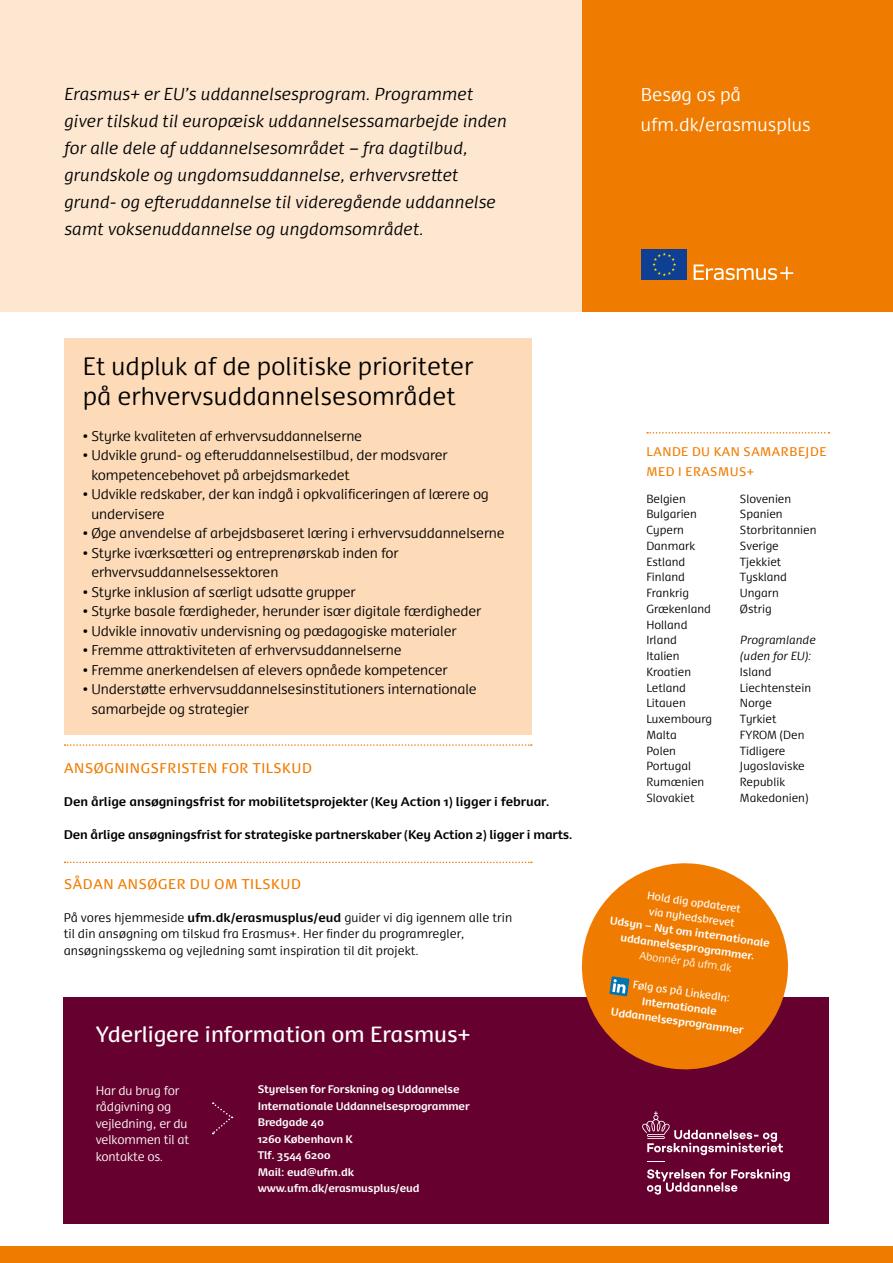
<style>
.page{position:relative;width:893px;height:1263px;background:#fff}
.page>*{position:absolute;margin:0;border:0;box-sizing:border-box;transform-origin:0 0}
.t1{font:300 24px/30px "Dancer Pro";color:#000}
.t2{font:21px "Dancer Pro";color:#fff}
.t3{font:300 17.7px/30px "Dancer Pro";color:#fff}
.t4{font:italic 300 16.5px/27px "Dancer Pro";color:#000}
.t5{font:300 13.5px/19.5px "Dancer Pro";letter-spacing:-.01em;color:#000}
.t6{font:13.5px "Dancer Pro";letter-spacing:.045em;color:#ef7c00}
.t7{font:300 12px/16.5px "Dancer Pro";color:#000}
.t8{font:700 12px "Dancer Pro";letter-spacing:-.01em;color:#000}
.t9{font:300 12px/16.5px "Dancer Pro";letter-spacing:-.01em;color:#fff}
.t10{font:12px/19.5px "Dancer Pro";letter-spacing:.045em;color:#ef7c00}
.t11{font:300 11.25px/15.8px "Dancer Pro";color:#000}
.t12{font:italic 300 11.25px/15.8px "Dancer Pro";color:#000}
.t13{font:700 10.5px/16.5px "Dancer Pro";letter-spacing:-.01em;color:#fff;text-align:center}
.t14{font:10.5px/15px "Dancer Pro";color:#fff;text-align:center}
.t15{font:300 10.5px "Dancer Pro";color:#fff}
.s1{font-weight:700}
</style>
<div class="page">
<div style="left:64px;top:338px;width:467px;height:396px;background:#fddbb9"></div>
<div style="left:0;top:0;width:583px;height:312px;background:#fde7d1"></div>
<div style="left:64px;top:997px;width:765px;height:227px;background:#66002e"></div>
<div style="left:0;top:1247px;width:893px;height:16px;background:#ef7c00"></div>
<div style="left:583px;top:0;width:310px;height:312px;background:#ef7c00"></div>
<svg style="left:694px;top:264px;width:99px;height:16px"></svg>
<div style="left:641px;top:249px;width:46px;height:31px;background:#0f3f93"></div>
<svg style="left:652px;top:253px;width:24px;height:23px"></svg>
<svg style="left:212px;top:1102px;width:21px;height:33px"></svg>
<svg style="left:65px;top:744px;width:467px;height:2px"></svg>
<svg style="left:647px;top:432px;width:182px;height:2px"></svg>
<svg style="left:65px;top:862px;width:467px;height:1px"></svg>
<svg style="left:581px;top:863px;width:208px;height:207px;fill:#ef7c00"></svg>
<svg style="left:609px;top:976px;width:20px;height:20px"></svg>
<svg style="left:647px;top:1168px;width:143px;height:26px"></svg>
<svg style="left:642px;top:1111px;width:141px;height:44px"></svg>
<svg style="left:647px;top:1161px;width:18px;height:1px"></svg>
<p class="t4" style="left:64px;top:80px;width:444px">Erasmus+ er EU’s uddannelsesprogram. Programmet giver tilskud til europæisk uddannelsessamarbejde inden for alle dele af uddannelsesområdet – fra dagtilbud, grundskole og ungdomsuddannelse, erhvervsrettet grund- og efteruddannelse til videregående uddannelse samt voksenuddannelse og ungdomsområdet.</p>
<h3 class="t3" style="left:641px;top:79px;width:172px">Besøg os på ufm.dk/erasmusplus</h3>
<h1 class="t1" style="left:83px;top:350px;width:392px">Et udpluk af de politiske prioriteter på erhvervsuddannelsesområdet</h1>
<p class="t5" style="left:83px;top:425px;width:281px">• Styrke kvaliteten af erhvervsuddannelserne</p>
<p class="t5" style="left:91px;top:445px;width:358px;text-indent:-8px">• Udvikle grund- og efteruddannelsestilbud, der modsvarer kompetencebehovet på arbejdsmarkedet</p>
<p class="t5" style="left:91px;top:484px;width:399px;text-indent:-8px">• Udvikle redskaber, der kan indgå i opkvalificeringen af lærere og undervisere</p>
<p class="t5" style="left:83px;top:523px;width:423px">• Øge anvendelse af arbejdsbaseret læring i erhvervsuddannelserne</p>
<p class="t5" style="left:91px;top:542px;width:309px;text-indent:-8px">• Styrke iværksætteri og entreprenørskab inden for erhvervsuddannelsessektoren</p>
<p class="t5" style="left:83px;top:581px;width:274px">• Styrke inklusion af særligt udsatte grupper</p>
<p class="t5" style="left:83px;top:601px;width:400px">• Styrke basale færdigheder, herunder især digitale færdigheder</p>
<p class="t5" style="left:83px;top:620px;width:375px">• Udvikle innovativ undervisning og pædagogiske materialer</p>
<p class="t5" style="left:83px;top:640px;width:320px">• Fremme attraktiviteten af erhvervsuddannelserne</p>
<p class="t5" style="left:83px;top:659px;width:366px">• Fremme anerkendelsen af elevers opnåede kompetencer</p>
<p class="t5" style="left:91px;top:679px;width:387px;text-indent:-8px">• Understøtte erhvervsuddannelsesinstitutioners internationale samarbejde og strategier</p>
<p class="t6" style="left:64px;top:758px;width:249px">ANSØGNINGSFRISTEN FOR TILSKUD</p>
<p class="t8" style="left:64px;top:793px;width:487px">Den årlige ansøgningsfrist for mobilitetsprojekter (Key Action 1) ligger i februar.</p>
<p class="t8" style="left:64px;top:826px;width:510px">Den årlige ansøgningsfrist for strategiske partnerskaber (Key Action 2) ligger i marts.</p>
<p class="t6" style="left:64px;top:874px;width:238px">SÅDAN ANSØGER DU OM TILSKUD</p>
<p class="t7" style="left:64px;top:908px;width:450px">På vores hjemmeside <span class="s1">ufm.dk/erasmusplus/eud</span> guider vi dig igennem alle trin til din ansøgning om tilskud fra Erasmus+. Her finder du programregler, ansøgningsskema og vejledning samt inspiration til dit projekt.</p>
<h2 class="t2" style="left:96px;top:1019px;width:376px">Yderligere information om Erasmus+</h2>
<p class="t13" style="left:258px;top:1080px;width:213px;text-align:left">Styrelsen for Forskning og Uddannelse<br>Internationale Uddannelsesprogrammer<br>Bredgade 40<br>1260 København K<br>Tlf. 3544 6200<br>Mail: eud@ufm.dk www.ufm.dk/erasmusplus/eud</p>
<p class="t9" style="left:96px;top:1081px;width:95px">Har du brug for rådgivning og vejledning, er du velkommen til at kontakte os.</p>
<p class="t10" style="left:647px;top:442px;width:181px">LANDE DU KAN SAMARBEJDE<br>MED I ERASMUS+</p>
<p class="t11" style="left:646px;top:490px;width:67px">Belgien<br>Bulgarien<br>Cypern<br>Danmark<br>Estland<br>Finland<br>Frankrig<br>Grækenland<br>Holland<br>Irland<br>Italien<br>Kroatien<br>Letland<br>Litauen<br>Luxembourg<br>Malta<br>Polen<br>Portugal<br>Rumænien<br>Slovakiet</p>
<p class="t11" style="left:740px;top:490px;width:78px">Slovenien<br>Spanien<br>Storbritannien<br>Sverige<br>Tjekkiet<br>Tyskland<br>Ungarn<br>Østrig</p>
<p class="t12" style="left:740px;top:632px;width:77px">Programlande (uden for EU):</p>
<p class="t11" style="left:740px;top:663px;width:73px">Island<br>Liechtenstein<br>Norge<br>Tyrkiet<br>FYROM (Den<br>Tidligere<br>Jugoslaviske<br>Republik<br>Makedonien)</p>
<p class="t14" style="left:648px;top:887px;width:96px;rotate:8deg">Hold dig opdateret via nyhedsbrevet</p>
<p class="t13" style="left:611px;top:913px;width:163px;line-height:15px;rotate:8deg">Udsyn – Nyt om internationale uddannelsesprogrammer.</p>
<p class="t15" style="left:641px;top:948px;width:94px;rotate:8deg">Abonnér på ufm.dk</p>
<p class="t14" style="left:634px;top:976px;width:100px;rotate:8deg">Følg os på LinkedIn:</p>
<p class="t13" style="left:614px;top:989px;width:135px;line-height:15px;rotate:8deg">Internationale<br>Uddannelsesprogrammer</p>
</div>
